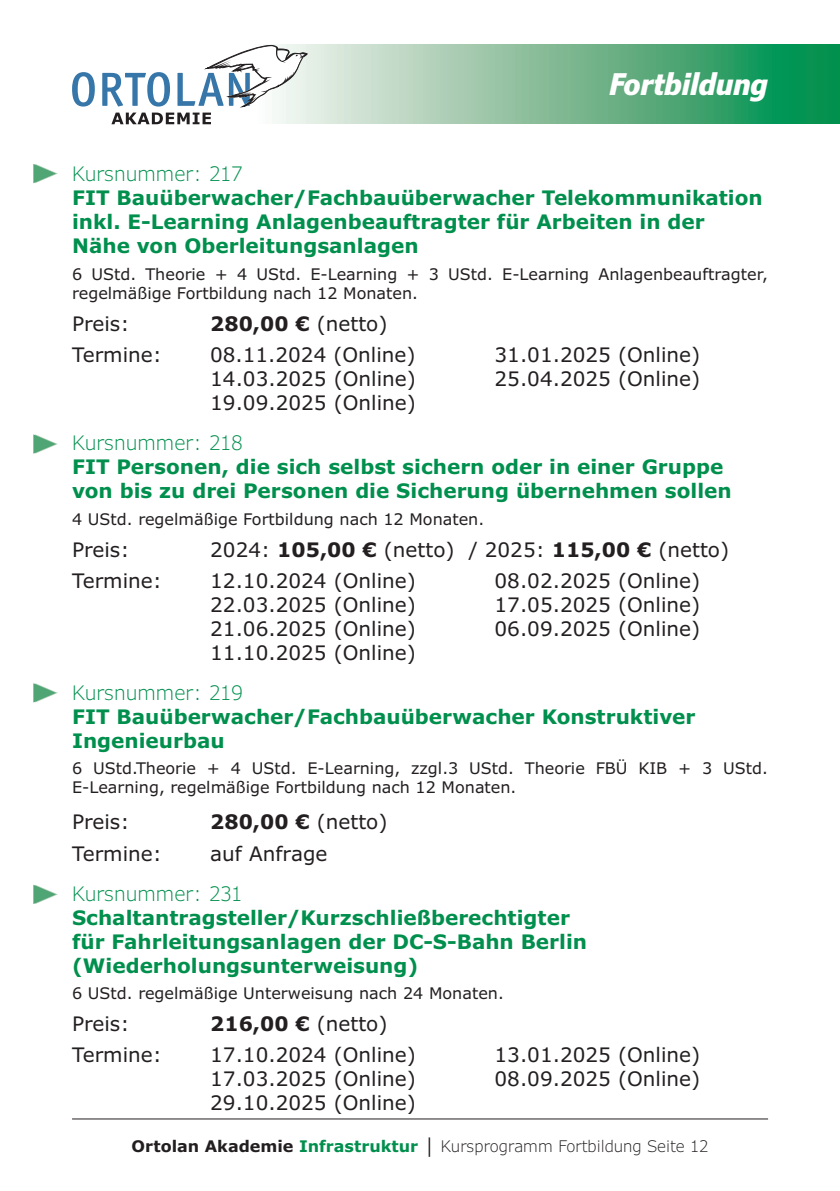
<style>
.page{position:relative;width:840px;height:1191px;background:#fff}
.page>*{position:absolute;margin:0;border:0;box-sizing:border-box;transform-origin:0 0}
.t1{font:italic 700 condensed 30px "Verdana Pro";color:#fff}
.Kursueberschrift_2{font:700 20px/24px "Verdana Pro";color:#008f4d}
.Kursdetails{font:20px "Verdana Pro";color:#231f20}
.Kursbeschreibung{font:20px "Verdana Pro";color:#231f20}
.Kursdetails-2{font:300 20px "Verdana Pro";color:#008f4d}
.Kursbeschreibung-2{font:700 20px "Verdana Pro";color:#231f20}
.Kursnummerierung_2{font:300 20px "Verdana Pro";color:#008f4d}
.Kursbeschreibung-3{font:16px/19.2px "Verdana Pro";color:#231f20}
.t2{font:300 16px "Verdana Pro";color:#231f20}
.s1{font-weight:400}
.s2{font-weight:700}
.s3{font-weight:700;color:#008f4d}
</style>
<div class="page">
<svg style="left:115px;top:44px;width:724px;height:80px;background:#7bbc97"></svg>
<svg style="left:111px;top:113px;width:100px;height:11px"></svg>
<svg style="left:72px;top:45px;width:235px;height:62px"></svg>
<hr style="left:72px;top:1118px;width:695px;height:1px;background:#231f20">
<svg style="left:33px;top:164px;width:25px;height:19px"></svg>
<svg style="left:33px;top:434px;width:25px;height:20px"></svg>
<svg style="left:33px;top:683px;width:25px;height:19px"></svg>
<svg style="left:33px;top:884px;width:25px;height:20px"></svg>
<h1 class="t1" style="left:609px;top:64px;width:160px">Fortbildung</h1>
<p class="Kursdetails-2" style="left:72px;top:161px;width:172px">Kursnummer: 217</p>
<p class="Kursueberschrift_2" style="left:72px;top:186px;width:691px">FIT Bauüberwacher/Fachbauüberwacher Telekommunikation inkl. E-Learning Anlagenbeauftragter für Arbeiten in der<br>Nähe von Oberleitungsanlagen</p>
<p class="Kursbeschreibung-3" style="left:72px;top:264px;width:697px">6 UStd. Theorie + 4 UStd. E-Learning + 3 UStd. E-Learning Anlagenbeauftragter, regelmäßige Fortbildung nach 12 Monaten.</p>
<p class="Kursbeschreibung" style="left:72px;top:311px;width:59px">Preis:</p>
<p class="Kursbeschreibung-2" style="left:210px;top:311px;width:179px">280,00 € <span class="s1">(netto)</span></p>
<p class="Kursdetails" style="left:72px;top:342px;width:91px">Termine:</p>
<p class="Kursdetails" style="left:210px;top:342px;width:207px">08.11.2024 (Online)</p>
<p class="Kursdetails" style="left:494px;top:342px;width:207px">31.01.2025 (Online)</p>
<p class="Kursdetails" style="left:210px;top:366px;width:207px">14.03.2025 (Online)</p>
<p class="Kursdetails" style="left:494px;top:366px;width:207px">25.04.2025 (Online)</p>
<p class="Kursdetails" style="left:210px;top:390px;width:207px">19.09.2025 (Online)</p>
<p class="Kursdetails-2" style="left:72px;top:430px;width:172px">Kursnummer: 218</p>
<p class="Kursueberschrift_2" style="left:72px;top:455px;width:660px">FIT Personen, die sich selbst sichern oder in einer Gruppe von bis zu drei Personen die Sicherung übernehmen sollen</p>
<p class="Kursbeschreibung-3" style="left:72px;top:509px;width:413px">4 UStd. regelmäßige Fortbildung nach 12 Monaten.</p>
<p class="Kursbeschreibung" style="left:72px;top:536px;width:59px">Preis:</p>
<p class="Kursbeschreibung" style="left:210px;top:536px;width:520px">2024: <span class="s2">105,00 €</span> (netto) / 2025: <span class="s2">115,00 €</span> (netto)</p>
<p class="Kursdetails" style="left:72px;top:568px;width:91px">Termine:</p>
<p class="Kursdetails" style="left:210px;top:568px;width:207px">12.10.2024 (Online)</p>
<p class="Kursdetails" style="left:494px;top:568px;width:207px">08.02.2025 (Online)</p>
<p class="Kursdetails" style="left:210px;top:592px;width:207px">22.03.2025 (Online)</p>
<p class="Kursdetails" style="left:494px;top:592px;width:207px">17.05.2025 (Online)</p>
<p class="Kursdetails" style="left:210px;top:616px;width:207px">21.06.2025 (Online)</p>
<p class="Kursdetails" style="left:494px;top:616px;width:207px">06.09.2025 (Online)</p>
<p class="Kursdetails" style="left:210px;top:640px;width:207px">11.10.2025 (Online)</p>
<p class="Kursnummerierung_2" style="left:72px;top:680px;width:172px">Kursnummer: 219</p>
<p class="Kursueberschrift_2" style="left:72px;top:704px;width:624px">FIT Bauüberwacher/Fachbauüberwacher Konstruktiver<br>Ingenieurbau</p>
<p class="Kursbeschreibung-3" style="left:72px;top:759px;width:697px">6 UStd.Theorie + 4 UStd. E-Learning, zzgl.3 UStd. Theorie FBÜ KIB + 3 UStd.<br>E-Learning, regelmäßige Fortbildung nach 12 Monaten.</p>
<p class="Kursbeschreibung" style="left:72px;top:809px;width:59px">Preis:</p>
<p class="Kursbeschreibung-2" style="left:210px;top:809px;width:179px">280,00 € <span class="s1">(netto)</span></p>
<p class="Kursdetails" style="left:72px;top:840px;width:91px">Termine:</p>
<p class="Kursdetails" style="left:210px;top:840px;width:119px">auf Anfrage</p>
<p class="Kursdetails-2" style="left:72px;top:880px;width:172px">Kursnummer: 231</p>
<p class="Kursueberschrift_2" style="left:72px;top:905px;width:516px">Schaltantragsteller/Kurzschließberechtigter für Fahrleitungsanlagen der DC-S-Bahn Berlin (Wiederholungsunterweisung)</p>
<p class="Kursbeschreibung-3" style="left:72px;top:984px;width:433px">6 UStd. regelmäßige Unterweisung nach 24 Monaten.</p>
<p class="Kursbeschreibung" style="left:72px;top:1011px;width:59px">Preis:</p>
<p class="Kursbeschreibung-2" style="left:210px;top:1011px;width:179px">216,00 € <span class="s1">(netto)</span></p>
<p class="Kursdetails" style="left:72px;top:1042px;width:91px">Termine:</p>
<p class="Kursdetails" style="left:210px;top:1042px;width:207px">17.10.2024 (Online)</p>
<p class="Kursdetails" style="left:494px;top:1042px;width:207px">13.01.2025 (Online)</p>
<p class="Kursdetails" style="left:210px;top:1066px;width:207px">17.03.2025 (Online)</p>
<p class="Kursdetails" style="left:494px;top:1066px;width:207px">08.09.2025 (Online)</p>
<p class="Kursdetails" style="left:210px;top:1090px;width:207px">29.10.2025 (Online)</p>
<p class="t2" style="left:131px;top:1136px;width:578px"><span class="s2">Ortolan Akademie</span> <span class="s3">Infrastruktur</span> │ Kursprogramm Fortbildung Seite 12</p>
</div>
